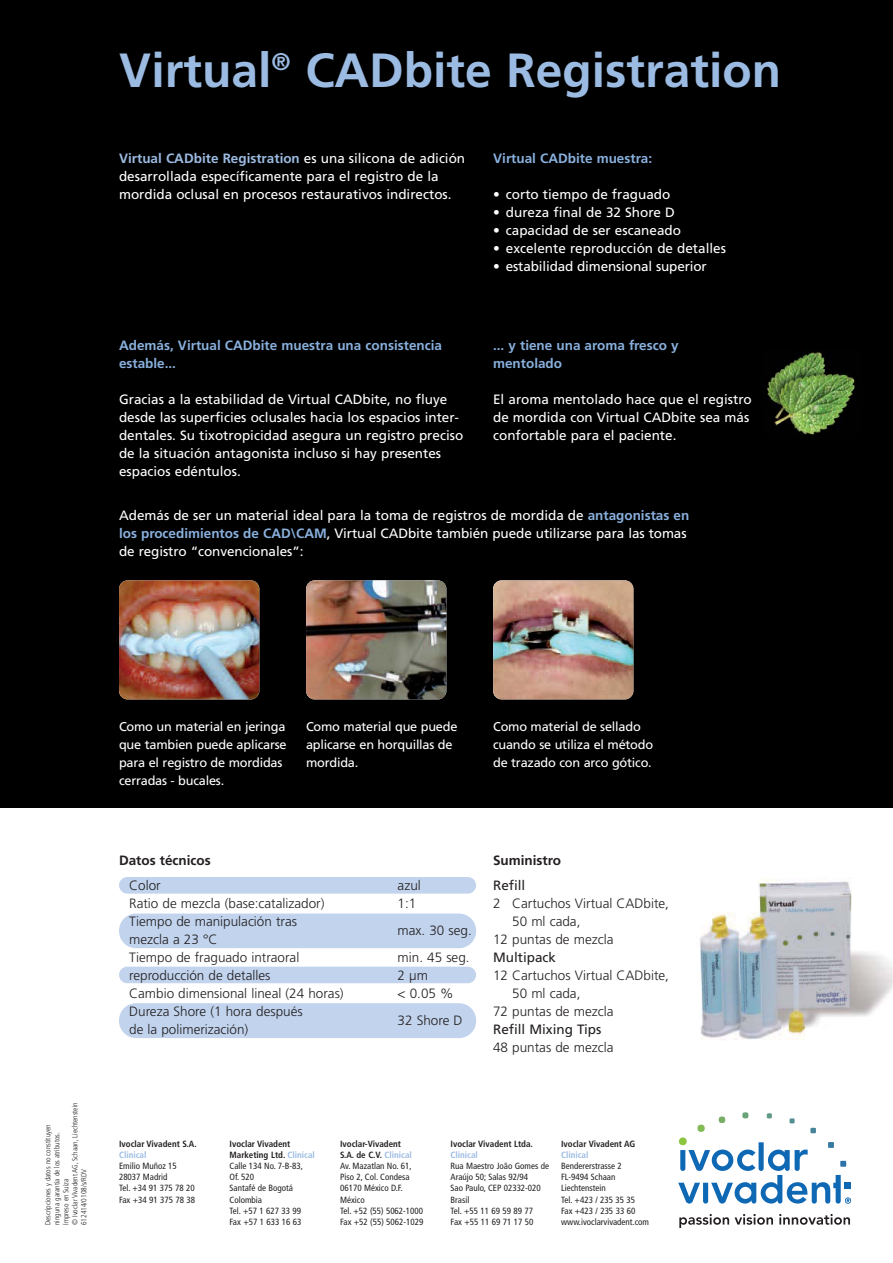
<style>
.page{position:relative;width:893px;height:1263px;background:#fff}
.page>*{position:absolute;margin:0;border:0;box-sizing:border-box;transform-origin:0 0}
.t1{font:700 48px "Frutiger";color:#9bbbe2}
.t2{font:13.5px/18px "Frutiger";color:#fff}
.t3{font:300 13.5px/18px "Frutiger";color:#231f20}
.t4{font:700 13.5px/18px "Frutiger";color:#89b0dd}
.t5{font:13.5px "Frutiger";color:#231f20}
.t6{font:700 13.5px "Frutiger";color:#231f20}
.t7{font:12.75px/18px "Frutiger";letter-spacing:-.015em;color:#fff}
.t8{font:condensed 9px/11.2px "Frutiger";color:#231f20}
.t9{font:700 condensed 9px "Frutiger";color:#231f20}
.t10{font:700 condensed 9px "Frutiger";color:#9bbbe3}
.t11{font:300 condensed 7.5px/9px "Frutiger";color:#231f20}
.s1{font-weight:700;color:#9bbbe2}
.s2{font-weight:700;color:#89b0dd}
.s3{font-weight:700}
.s4{font-weight:700;color:#9bbbe3}
</style>
<div class="page">
<div style="left:0;top:0;width:893px;height:808px;background:#000"></div>
<svg style="left:678px;top:1112px;width:173px;height:92px"></svg>
<svg style="left:679px;top:1214px;width:94px;height:14px"></svg>
<svg style="left:779px;top:1214px;width:71px;height:11px"></svg>
<img style="left:767px;top:349px;width:88px;height:86px">
<img style="left:119px;top:580px;width:140px;height:119px;border-radius:9px">
<img style="left:306px;top:580px;width:140px;height:119px;border-radius:8px">
<img style="left:493px;top:580px;width:140px;height:119px;border-radius:8px">
<img style="left:700px;top:878px;width:193px;height:162px">
<div style="left:119px;top:877px;width:357px;height:17px;background:#c1d3ed;border-radius:8px"></div>
<div style="left:119px;top:914px;width:357px;height:34px;background:#c1d3ed;border-radius:17px"></div>
<div style="left:119px;top:967px;width:357px;height:16px;background:#c1d3ed;border-radius:8px"></div>
<div style="left:119px;top:1003px;width:357px;height:35px;background:#c1d3ed;border-radius:17px"></div>
<h1 class="t1" style="left:119px;top:51px;width:664px">Virtual<sup>®</sup> CADbite Registration</h1>
<p class="t2" style="left:119px;top:151px;width:348px"><span class="s1">Virtual CADbite Registration</span> es una silicona de adición desarrollada específicamente para el registro de la mordida oclusal en procesos restaurativos indirectos.</p>
<p class="t4" style="left:119px;top:338px;width:324px">Además, Virtual CADbite muestra una consistencia estable...</p>
<p class="t2" style="left:119px;top:392px;width:346px">Gracias a la estabilidad de Virtual CADbite, no fluye desde las superficies oclusales hacia los espacios inter&shy;dentales. Su tixotropicidad asegura un registro preciso de la situación antagonista incluso si hay presentes espacios edéntulos.</p>
<p class="t4" style="left:493px;top:151px;width:161px">Virtual CADbite muestra:</p>
<p class="t2" style="left:493px;top:187px;width:179px">• corto tiempo de fraguado</p>
<p class="t2" style="left:493px;top:205px;width:183px">• dureza final de 32 Shore D</p>
<p class="t2" style="left:493px;top:223px;width:189px">• capacidad de ser escaneado</p>
<p class="t2" style="left:493px;top:241px;width:234px">• excelente reproducción de detalles</p>
<p class="t2" style="left:493px;top:259px;width:215px">• estabilidad dimensional superior</p>
<p class="t4" style="left:493px;top:338px;width:187px">... y tiene una aroma fresco y mentolado</p>
<p class="t2" style="left:493px;top:392px;width:260px">El aroma mentolado hace que el registro de mordida con Virtual CADbite sea más confortable para el paciente.</p>
<p class="t2" style="left:119px;top:507px;width:572px">Además de ser un material ideal para la toma de registros de mordida de <span class="s2">antagonistas en los procedimientos de CAD\CAM</span>, Virtual CADbite también puede utilizarse para las tomas de registro “convencionales”:</p>
<p class="t11" style="left:44px;top:1225px;width:124px;rotate:-90deg">Descripciones y datos no constituyen ninguna garantia de los atributos.<br>Impreso en Suiza<br>© Ivoclar Vivadent AG, Schaan, Liechtenstein<br>612414/0108/s/RDV</p>
<p class="t7" style="left:119px;top:718px;width:169px">Como un material en jeringa que tambien puede aplicarse para el registro de mordidas cerradas - bucales.</p>
<p class="t7" style="left:306px;top:718px;width:153px">Como material que puede aplicarse en horquillas de mordida.</p>
<p class="t7" style="left:493px;top:718px;width:162px">Como material de sellado cuando se utiliza el método de trazado con arco gótico.</p>
<p class="t6" style="left:119px;top:855px;width:93px">Datos técnicos</p>
<p class="t3" style="left:129px;top:877px;width:33px">Color</p>
<p class="t3" style="left:398px;top:877px;width:25px">azul</p>
<p class="t3" style="left:129px;top:895px;width:197px">Ratio de mezcla (base:catalizador)</p>
<p class="t3" style="left:398px;top:895px;width:20px">1:1</p>
<p class="t3" style="left:129px;top:913px;width:169px">Tiempo de manipulación tras mezcla a 23 °C</p>
<p class="t3" style="left:398px;top:922px;width:76px">max. 30 seg.</p>
<p class="t3" style="left:129px;top:949px;width:172px">Tiempo de fraguado intraoral</p>
<p class="t3" style="left:398px;top:949px;width:74px">min. 45 seg.</p>
<p class="t3" style="left:129px;top:967px;width:143px">reproducción de detalles</p>
<p class="t3" style="left:398px;top:967px;width:32px">2 μm</p>
<p class="t3" style="left:129px;top:985px;width:216px">Cambio dimensional lineal (24 horas)</p>
<p class="t3" style="left:398px;top:985px;width:58px">&lt; 0.05 %</p>
<p class="t3" style="left:129px;top:1003px;width:175px">Dureza Shore (1 hora después de la polimerización)</p>
<p class="t3" style="left:398px;top:1012px;width:66px">32 Shore D</p>
<p class="t6" style="left:493px;top:855px;width:69px">Suministro</p>
<p class="t5" style="left:493px;top:879px;width:34px">Refill</p>
<p class="t3" style="left:493px;top:895px;width:177px">2 Cartuchos Virtual CADbite,</p>
<p class="t3" style="left:512px;top:913px;width:70px">50 ml cada,</p>
<p class="t3" style="left:493px;top:931px;width:122px">12 puntas de mezcla</p>
<p class="t5" style="left:493px;top:951px;width:64px">Multipack</p>
<p class="t3" style="left:493px;top:967px;width:177px">12 Cartuchos Virtual CADbite,</p>
<p class="t3" style="left:512px;top:985px;width:70px">50 ml cada,</p>
<p class="t3" style="left:493px;top:1003px;width:122px">72 puntas de mezcla</p>
<p class="t5" style="left:493px;top:1023px;width:110px">Refill Mixing Tips</p>
<p class="t3" style="left:493px;top:1039px;width:122px">48 puntas de mezcla</p>
<p class="t9" style="left:119px;top:1140px;width:79px">Ivoclar Vivadent S.A.</p>
<p class="t10" style="left:119px;top:1151px;width:29px">Clinical</p>
<p class="t8" style="left:119px;top:1161px;width:78px">Emilio Muñoz 15<br>28037 Madrid<br>Tel. +34 91 375 78 20<br>Fax +34 91 375 78 38</p>
<p class="t8" style="left:230px;top:1138px;width:87px"><span class="s3">Ivoclar Vivadent<br>Marketing Ltd.</span> <span class="s4">Clinical<br></span>Calle 134 No. 7-B-83,<br>Of. 520<br>Santafé de Bogotá<br>Colombia<br>Tel. +57 1 627 33 99<br>Fax +57 1 633 16 63</p>
<p class="t8" style="left:340px;top:1138px;width:85px"><span class="s3">Ivoclar-Vivadent<br>S.A. de C.V.</span> <span class="s4">Clinical<br></span>Av. Mazatlan No. 61,<br>Piso 2, Col. Condesa<br>06170 México D.F.<br>México<br>Tel. +52 (55) 5062-1000<br>Fax +52 (55) 5062-1029</p>
<p class="t9" style="left:451px;top:1140px;width:84px">Ivoclar Vivadent Ltda.</p>
<p class="t10" style="left:451px;top:1151px;width:29px">Clinical</p>
<p class="t8" style="left:451px;top:1161px;width:100px">Rua Maestro João Gomes de<br>Araújo 50; Salas 92/94<br>Sao Paulo, CEP 02332-020<br>Brasil<br>Tel. +55 11 69 59 89 77<br>Fax +55 11 69 71 17 50</p>
<p class="t9" style="left:561px;top:1140px;width:76px">Ivoclar Vivadent AG</p>
<p class="t10" style="left:561px;top:1151px;width:29px">Clinical</p>
<p class="t8" style="left:561px;top:1161px;width:89px">Bendererstrasse 2<br>FL-9494 Schaan<br>Liechtenstein<br>Tel. +423 / 235 35 35<br>Fax +423 / 235 33 60 www.ivoclarvivadent.com</p>
</div>
